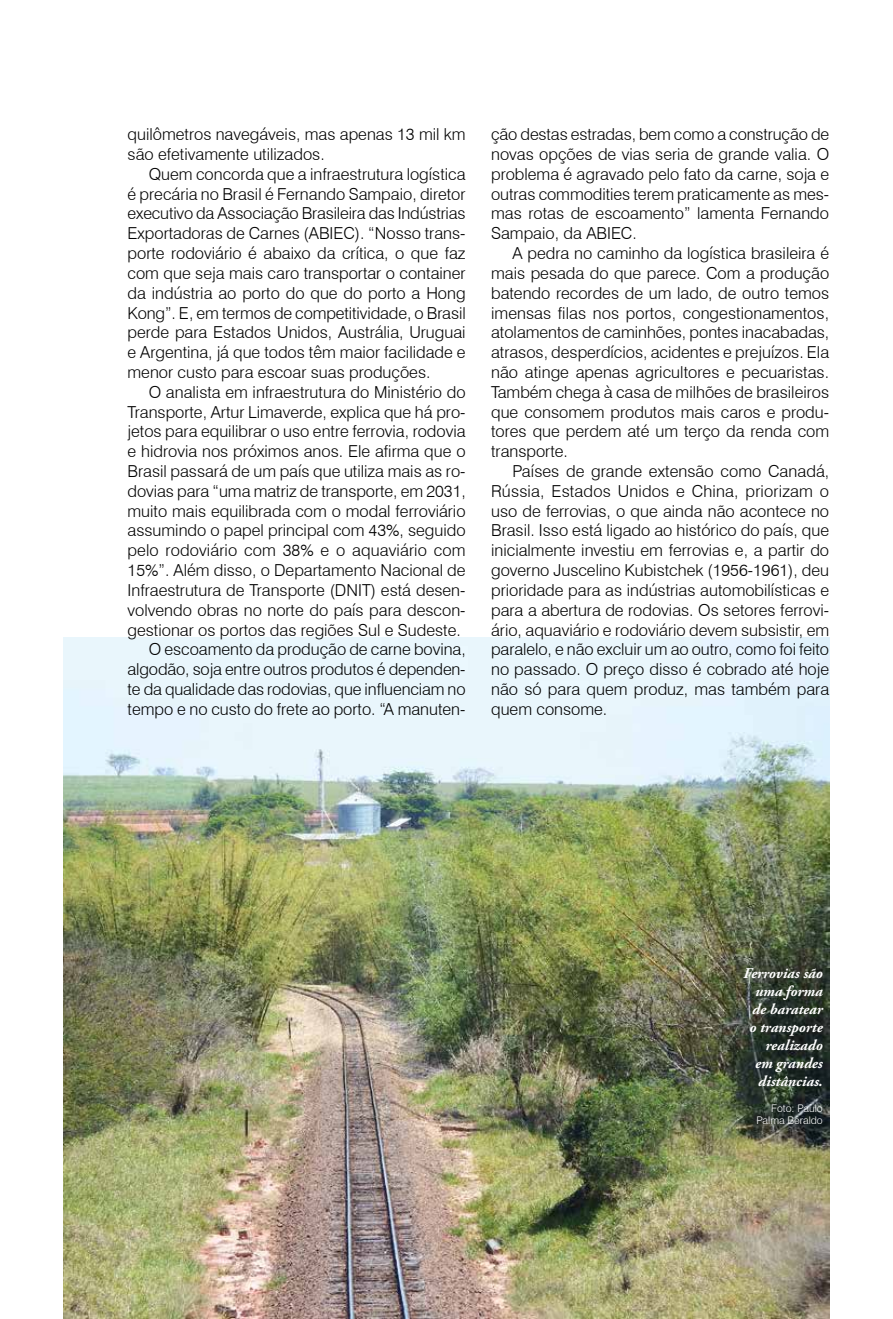
<style>
.page{position:relative;width:893px;height:1319px;background:#fff}
.page>*{position:absolute;margin:0;border:0;box-sizing:border-box;transform-origin:0 0}
.t1{font:300 16.5px/19.8px "Swiss 721 BT";color:#000;text-align:justify}
.t2{font:italic 700 15px/18px "Adobe Garamond Pro";color:#fff;text-align:right}
.t3{font:300 10.5px/12.6px "Swiss 721 BT";color:#fff;text-align:right}
</style>
<div class="page">
<img style="left:64px;top:637px;width:765px;height:681px">
<p class="t1" style="left:128px;top:124px;width:340px">quilômetros navegáveis, mas apenas 13 mil km são efetivamente utilizados.</p>
<p class="t1" style="left:128px;top:164px;width:340px;text-indent:21px">Quem concorda que a infraestrutura logística é precária no Brasil é Fernando Sampaio, diretor executivo da Associação Brasileira das Indústrias Exportadoras de Carnes (ABIEC). “Nosso trans&shy;porte rodoviário é abaixo da crítica, o que faz com que seja mais caro transportar o container da indústria ao porto do que do porto a Hong Kong”. E, em termos de competitividade, o Brasil perde para Estados Unidos, Austrália, Uruguai e Argentina, já que todos têm maior facilidade e menor custo para escoar suas produções.</p>
<p class="t1" style="left:128px;top:382px;width:340px;text-align:right">O analista em infraestrutura do Ministério do Transporte, Artur Limaverde, explica que há pro&shy;jetos para equilibrar o uso entre ferrovia, rodovia e hidrovia nos próximos anos. Ele afirma que o Brasil passará de um país que utiliza mais as ro&shy;dovias para “uma matriz de transporte, em 2031, muito mais equilibrada com o modal ferroviário assumindo o papel principal com 43%, seguido pelo rodoviário com 38% e o aquaviário com 15%”. Além disso, o Departamento Nacional de Infraestrutura de Transporte (DNIT) está desen&shy;volvendo obras no norte do país para descon&shy;gestionar os portos das regiões Sul e Sudeste.<br>O escoamento da produção de carne bovina, algodão, soja entre outros produtos é dependen&shy;te da qualidade das rodovias, que influenciam no tempo e no custo do frete ao porto. “A manuten-</p>
<p class="t1" style="left:491px;top:124px;width:340px">ção destas estradas, bem como a construção de novas opções de vias seria de grande valia. O problema é agravado pelo fato da carne, soja e outras commodities terem praticamente as mes&shy;mas rotas de escoamento” lamenta Fernando Sampaio, da ABIEC.</p>
<p class="t1" style="left:491px;top:243px;width:340px;text-indent:21px">A pedra no caminho da logística brasileira é mais pesada do que parece. Com a produção batendo recordes de um lado, de outro temos imensas filas nos portos, congestionamentos, atolamentos de caminhões, pontes inacabadas, atrasos, desperdícios, acidentes e prejuízos. Ela não atinge apenas agricultores e pecuaristas.<br>Também chega à casa de milhões de brasileiros que consomem produtos mais caros e produ&shy;tores que perdem até um terço da renda com transporte.</p>
<p class="t1" style="left:491px;top:461px;width:340px;text-indent:21px">Países de grande extensão como Canadá, Rússia, Estados Unidos e China, priorizam o uso de ferrovias, o que ainda não acontece no Brasil. Isso está ligado ao histórico do país, que inicialmente investiu em ferrovias e, a partir do governo Juscelino Kubistchek (1956-1961), deu prioridade para as indústrias automobilísticas e para a abertura de rodovias. Os setores ferrovi&shy;ário, aquaviário e rodoviário devem subsistir, em paralelo, e não excluir um ao outro, como foi feito no passado. O preço disso é cobrado até hoje não só para quem produz, mas também para quem consome.</p>
<p class="t2" style="left:743px;top:964px;width:81px">Ferrovias são uma forma de baratear o transporte realizado<br>em grandes distâncias.</p>
<p class="t3" style="left:756px;top:1101px;width:68px">Foto: Paulo<br>Palma Beraldo</p>
</div>
